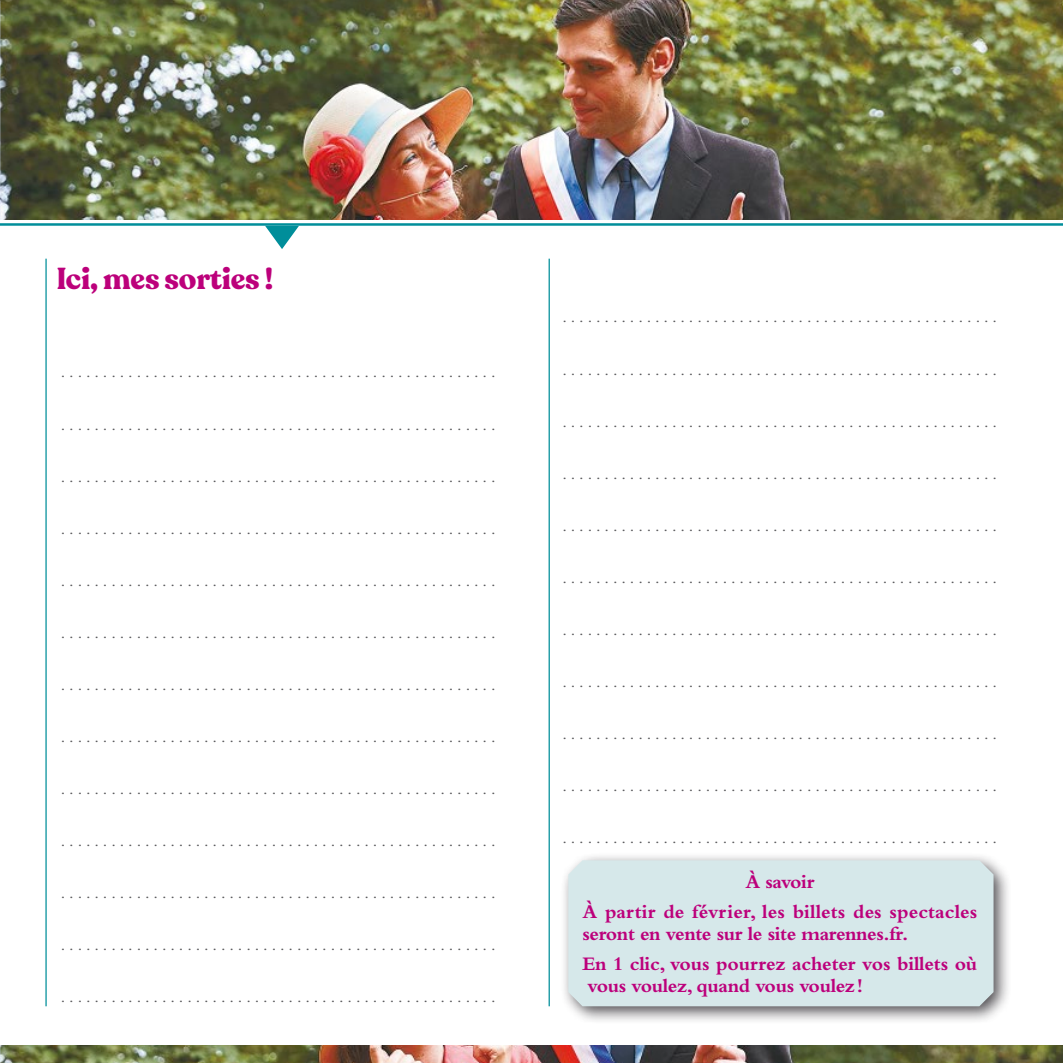
<style>
.page{position:relative;width:1063px;height:1063px;background:#fff}
.page>*{position:absolute;margin:0;border:0;box-sizing:border-box;transform-origin:0 0}
.t1{font:700 30px "Recoleta";letter-spacing:-.005em;color:#bc007b}
.t2{font:700 20px/29.5px "Bembo Std";letter-spacing:-.01em;color:#bc007b;text-align:center}
.t3{font:17.5px "Bembo Std";color:#57575a}
</style>
<div class="page">
<img style="left:1px;top:0;width:1062px;height:220px">
<img style="left:1px;top:1045px;width:1062px;height:18px">
<img style="left:0;top:0;width:1px;height:220px">
<svg style="left:0;top:1045px;width:1px;height:18px"></svg>
<div style="left:560px;top:852px;width:452px;height:173px;background:#1a171c;opacity:.75"></div>
<div style="left:568px;top:860px;width:426px;height:146px;background:#d6e8ea"></div>
<hr style="left:0;top:223px;width:1063px;height:3px;background:#008e9a">
<svg style="left:265px;top:226px;width:34px;height:23px"></svg>
<hr style="left:45px;top:259px;width:2px;height:747px;background:#008e9a">
<hr style="left:549px;top:259px;width:1px;height:747px;background:#008e9a">
<h1 class="t1" style="left:56px;top:259px;width:218px">Ici, mes sorties !</h1>
<p class="t3" style="left:562px;top:307px;width:436px">. . . . . . . . . . . . . . . . . . . . . . . . . . . . . . . . . . . . . . . . . . . . . . . . . . . .</p>
<p class="t3" style="left:61px;top:362px;width:436px">. . . . . . . . . . . . . . . . . . . . . . . . . . . . . . . . . . . . . . . . . . . . . . . . . . . .</p>
<p class="t3" style="left:562px;top:359px;width:436px">. . . . . . . . . . . . . . . . . . . . . . . . . . . . . . . . . . . . . . . . . . . . . . . . . . . .</p>
<p class="t3" style="left:61px;top:414px;width:436px">. . . . . . . . . . . . . . . . . . . . . . . . . . . . . . . . . . . . . . . . . . . . . . . . . . . .</p>
<p class="t3" style="left:562px;top:411px;width:436px">. . . . . . . . . . . . . . . . . . . . . . . . . . . . . . . . . . . . . . . . . . . . . . . . . . . .</p>
<p class="t3" style="left:61px;top:466px;width:436px">. . . . . . . . . . . . . . . . . . . . . . . . . . . . . . . . . . . . . . . . . . . . . . . . . . . .</p>
<p class="t3" style="left:562px;top:463px;width:436px">. . . . . . . . . . . . . . . . . . . . . . . . . . . . . . . . . . . . . . . . . . . . . . . . . . . .</p>
<p class="t3" style="left:61px;top:518px;width:436px">. . . . . . . . . . . . . . . . . . . . . . . . . . . . . . . . . . . . . . . . . . . . . . . . . . . .</p>
<p class="t3" style="left:562px;top:515px;width:436px">. . . . . . . . . . . . . . . . . . . . . . . . . . . . . . . . . . . . . . . . . . . . . . . . . . . .</p>
<p class="t3" style="left:61px;top:570px;width:436px">. . . . . . . . . . . . . . . . . . . . . . . . . . . . . . . . . . . . . . . . . . . . . . . . . . . .</p>
<p class="t3" style="left:562px;top:567px;width:436px">. . . . . . . . . . . . . . . . . . . . . . . . . . . . . . . . . . . . . . . . . . . . . . . . . . . .</p>
<p class="t3" style="left:61px;top:622px;width:436px">. . . . . . . . . . . . . . . . . . . . . . . . . . . . . . . . . . . . . . . . . . . . . . . . . . . .</p>
<p class="t3" style="left:562px;top:619px;width:436px">. . . . . . . . . . . . . . . . . . . . . . . . . . . . . . . . . . . . . . . . . . . . . . . . . . . .</p>
<p class="t3" style="left:61px;top:674px;width:436px">. . . . . . . . . . . . . . . . . . . . . . . . . . . . . . . . . . . . . . . . . . . . . . . . . . . .</p>
<p class="t3" style="left:562px;top:671px;width:436px">. . . . . . . . . . . . . . . . . . . . . . . . . . . . . . . . . . . . . . . . . . . . . . . . . . . .</p>
<p class="t3" style="left:61px;top:726px;width:436px">. . . . . . . . . . . . . . . . . . . . . . . . . . . . . . . . . . . . . . . . . . . . . . . . . . . .</p>
<p class="t3" style="left:562px;top:723px;width:436px">. . . . . . . . . . . . . . . . . . . . . . . . . . . . . . . . . . . . . . . . . . . . . . . . . . . .</p>
<p class="t3" style="left:61px;top:778px;width:436px">. . . . . . . . . . . . . . . . . . . . . . . . . . . . . . . . . . . . . . . . . . . . . . . . . . . .</p>
<p class="t3" style="left:562px;top:775px;width:436px">. . . . . . . . . . . . . . . . . . . . . . . . . . . . . . . . . . . . . . . . . . . . . . . . . . . .</p>
<p class="t3" style="left:61px;top:830px;width:436px">. . . . . . . . . . . . . . . . . . . . . . . . . . . . . . . . . . . . . . . . . . . . . . . . . . . .</p>
<p class="t3" style="left:61px;top:883px;width:436px">. . . . . . . . . . . . . . . . . . . . . . . . . . . . . . . . . . . . . . . . . . . . . . . . . . . .</p>
<p class="t3" style="left:61px;top:935px;width:436px">. . . . . . . . . . . . . . . . . . . . . . . . . . . . . . . . . . . . . . . . . . . . . . . . . . . .</p>
<p class="t3" style="left:562px;top:828px;width:436px">. . . . . . . . . . . . . . . . . . . . . . . . . . . . . . . . . . . . . . . . . . . . . . . . . . . .</p>
<p class="t2" style="left:583px;top:867px;width:396px">À savoir<br>À partir de février, les billets des spectacles</p>
<p class="t2" style="left:583px;top:919px;width:396px;text-align:left">seront en vente sur le site marennes.fr.<br>En 1 clic, vous pourrez acheter vos billets où</p>
<p class="t2" style="left:588px;top:971px;width:277px">vous voulez, quand vous voulez!</p>
<p class="t3" style="left:61px;top:987px;width:436px">. . . . . . . . . . . . . . . . . . . . . . . . . . . . . . . . . . . . . . . . . . . . . . . . . . . .</p>
</div>
